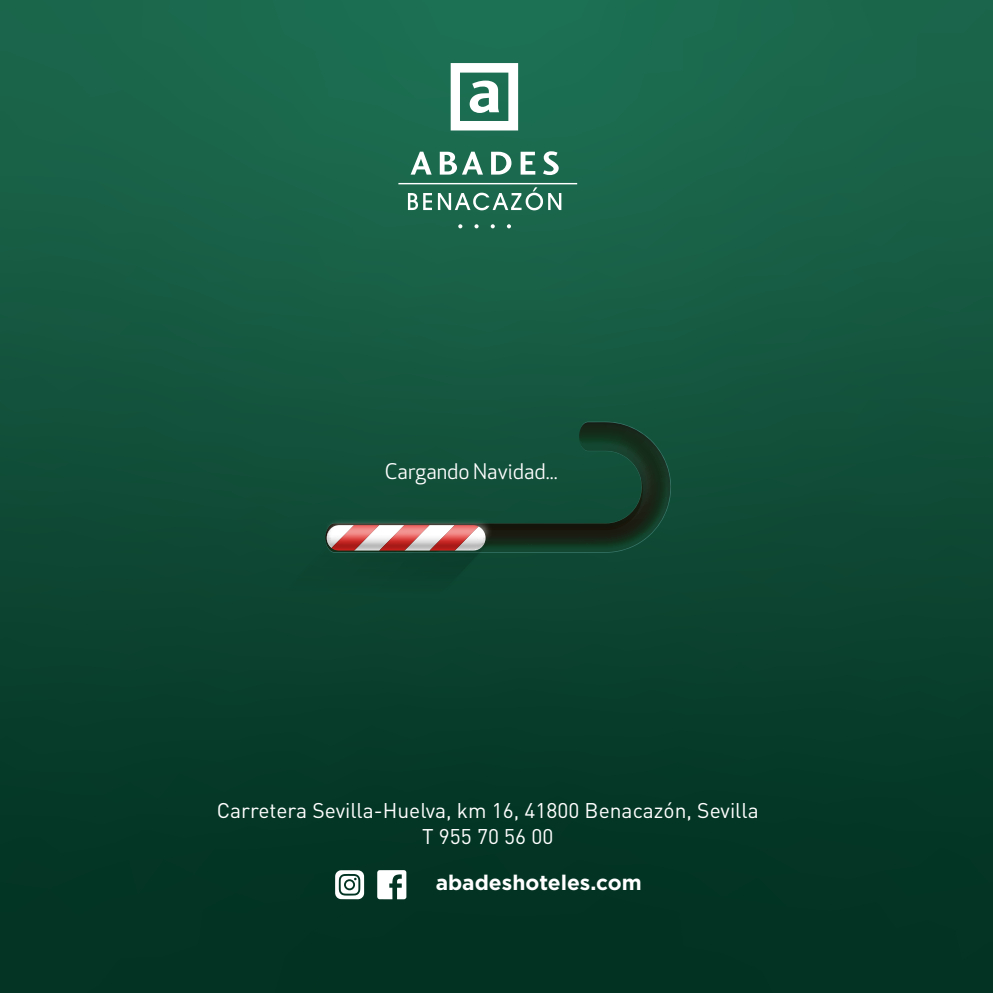
<style>
.page{position:relative;width:993px;height:993px;background:#fff}
.page>*{position:absolute;margin:0;border:0;box-sizing:border-box;transform-origin:0 0}
.t1{font:21px/25.2px "DIN Pro";color:#fff;text-align:center}
.t2{font:21px "Apex New";color:#fff}
.t3{font:700 21px "Gotham Pro";color:#fff}
</style>
<div class="page">
<div style="left:0;top:0;width:992px;height:992px;background:linear-gradient(to bottom,#1f6e52,#002c1e)"></div>
<svg style="left:325px;top:422px;width:346px;height:130px;background:#144733"></svg>
<svg style="left:272px;top:443px;width:371px;height:151px;background:#124733"></svg>
<div style="left:268px;top:462px;width:280px;height:14px;background:#12503a"></div>
<img style="left:268px;top:476px;width:280px;height:137px">
<svg style="left:377px;top:869px;width:29px;height:30px"></svg>
<svg style="left:335px;top:869px;width:29px;height:29px"></svg>
<svg style="left:346px;top:880px;width:7px;height:8px"></svg>
<hr style="left:398px;top:183px;width:179px;height:1px;background:#fff">
<svg style="left:450px;top:63px;width:68px;height:67px"></svg>
<svg style="left:410px;top:152px;width:21px;height:22px"></svg>
<svg style="left:439px;top:152px;width:44px;height:22px"></svg>
<svg style="left:491px;top:152px;width:20px;height:22px"></svg>
<svg style="left:520px;top:152px;width:15px;height:22px"></svg>
<svg style="left:543px;top:151px;width:15px;height:24px"></svg>
<svg style="left:408px;top:193px;width:24px;height:17px"></svg>
<svg style="left:438px;top:187px;width:123px;height:23px"></svg>
<svg style="left:506px;top:224px;width:5px;height:4px"></svg>
<svg style="left:490px;top:224px;width:4px;height:4px"></svg>
<svg style="left:474px;top:224px;width:4px;height:4px"></svg>
<svg style="left:458px;top:224px;width:4px;height:4px"></svg>
<p class="t2" style="left:384px;top:457px;width:174px">Cargando Navidad...</p>
<p class="t1" style="left:217px;top:795px;width:543px">Carretera Sevilla-Huelva, km 16, 41800 Benacazón, Sevilla<br>T 955 70 56 00</p>
<p class="t3" style="left:435px;top:870px;width:207px">abadeshoteles.com</p>
</div>
